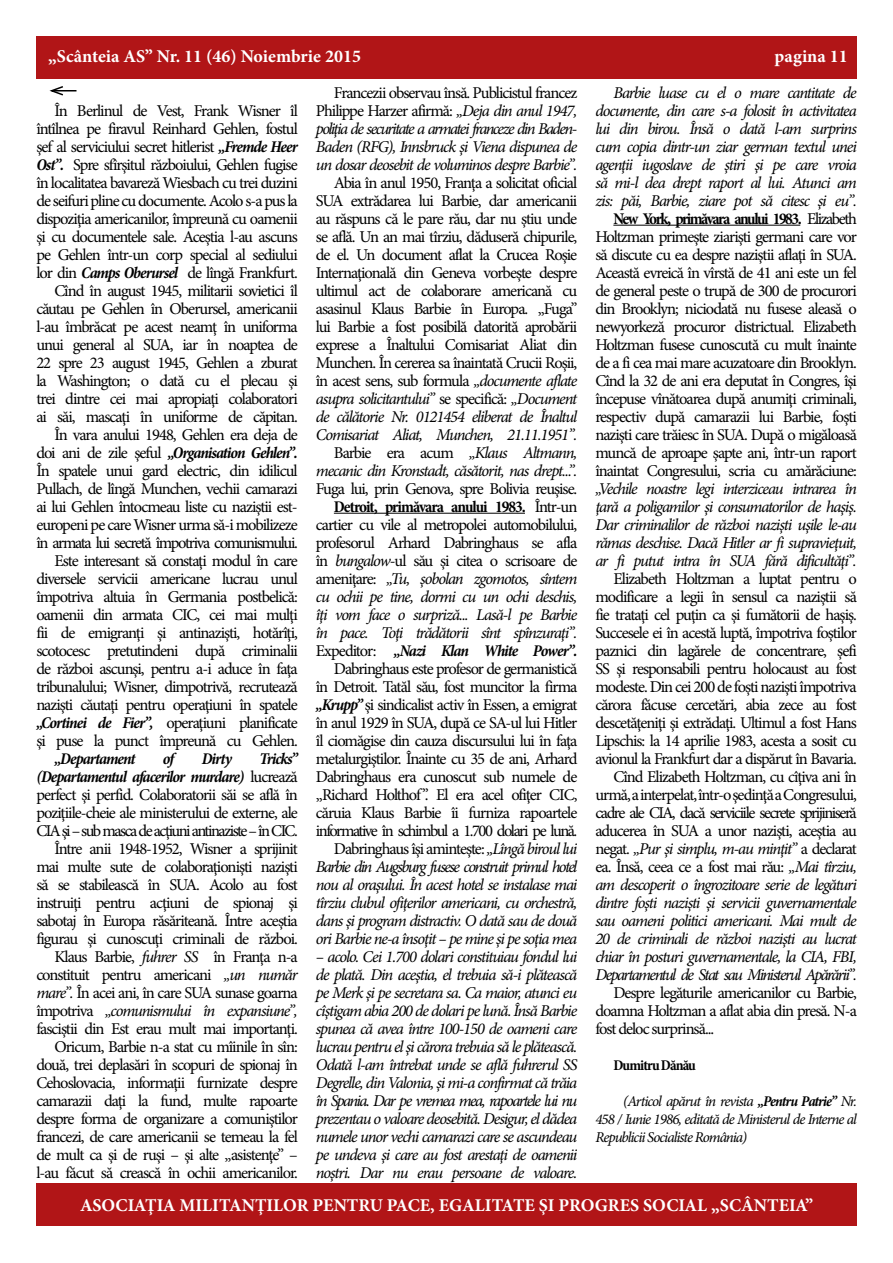
<style>
.page{position:relative;width:893px;height:1263px;background:#fff}
.page>*{position:absolute;margin:0;border:0;box-sizing:border-box;transform-origin:0 0}
.t1{font:700 18px "Minion Pro";color:#fff}
.t2{font:16.5px/18px "Minion Pro";letter-spacing:-.06em;color:#000;text-align:right}
.t3{font:italic 16.5px/18px "Minion Pro";letter-spacing:-.07em;color:#000;text-align:justify}
.t4{font:italic 700 condensed 16.5px "Minion Pro";letter-spacing:-.055em;color:#000}
.t5{font:italic 15px/18px "Minion Pro";letter-spacing:-.07em;color:#000;text-align:justify}
.t6{font:700 condensed 15px "Minion Pro";letter-spacing:-.06em;color:#000}
.s1{font-weight:700;font-style:italic;font-stretch:condensed}
.s2{font-style:normal}
.s3{font-style:italic}
.s4{font-weight:700;font-stretch:condensed}
</style>
<div class="page">
<div style="left:36px;top:1184px;width:821px;height:42px;background:#b11517"></div>
<div style="left:36px;top:36px;width:821px;height:42px;background:#b11517"></div>
<hr style="left:334px;top:513px;width:191px;height:1px;background:#000">
<hr style="left:613px;top:225px;width:187px;height:1px;background:#000">
<svg style="left:49px;top:86px;width:28px;height:10px"></svg>
<p class="t1" style="left:48px;top:43px;width:314px">„Scânteia AS” Nr. 11 (46) Noiembrie 2015</p>
<p class="t1" style="left:775px;top:43px;width:75px">pagina 11</p>
<p class="t2" style="left:36px;top:101px;width:263px">În Berlinul de Vest, Frank Wisner îl întîlnea pe firavul Reinhard Gehlen, fostul şef al serviciului secret hitlerist <span class="s1">„Fremde Heer Ost”.</span> Spre sfîrşitul războiului, Gehlen fugise în localitatea bavareză Wiesbach cu trei duzini de seifuri pline cu documente. Acolo s-a pus la dispoziţia americanilor, împreună cu oamenii şi cu documentele sale. Aceştia l-au ascuns pe Gehlen într-un corp special al sediului lor din <span class="s1">Camps Oberursel</span> de lîngă Frankfurt.<br>Cînd în august 1945, militarii sovietici îl căutau pe Gehlen în Oberursel, americanii l-au îmbrăcat pe acest neamţ în uniforma unui general al SUA, iar în noaptea de 22 spre 23 august 1945, Gehlen a zburat la Washington; o dată cu el plecau şi trei dintre cei mai apropiaţi colaboratori ai săi, mascaţi în uniforme de căpitan.<br>În vara anului 1948, Gehlen era deja de doi ani de zile şeful <span class="s1">„Organisation Gehlen”.<br></span>În spatele unui gard electric, din idilicul Pullach, de lîngă Munchen, vechii camarazi ai lui Gehlen întocmeau liste cu naziştii est&shy;europeni pe care Wisner urma să-i mobilizeze în armata lui secretă împotriva comunismului.<br>Este interesant să constaţi modul în care diversele servicii americane lucrau unul împotriva altuia în Germania postbelică: oamenii din armata CIC, cei mai mulţi fii de emigranţi şi antinazişti, hotărîţi, scotocesc pretutindeni după criminalii de război ascunşi, pentru a-i aduce în faţa tribunalului; Wisner, dimpotrivă, recrutează nazişti căutaţi pentru operaţiuni în spatele <span class="s1">„Cortinei de Fier”,</span> operaţiuni planificate şi puse la punct împreună cu Gehlen.</p>
<p class="t4" style="left:54px;top:747px;width:83px">„Departament</p>
<p class="t4" style="left:163px;top:747px;width:13px">of</p>
<p class="t4" style="left:202px;top:747px;width:32px">Dirty</p>
<p class="t3" style="left:316px;top:83px;width:263px;text-indent:18px"><span class="s2">Francezii observau însă. Publicistul francez Philippe Harzer afirmă:</span> „Deja din anul 1947, poliţia de securitate a armatei franceze din Baden-Baden (RFG), Innsbruck şi Viena dispunea de un dosar deosebit de voluminos despre Barbie”.</p>
<p class="t2" style="left:316px;top:173px;width:263px">Abia în anul 1950, Franţa a solicitat oficial SUA extrădarea lui Barbie, dar americanii au răspuns că le pare rău, dar nu ştiu unde se află. Un an mai tîrziu, dăduseră chipurile, de el. Un document aflat la Crucea Roşie Internaţională din Geneva vorbeşte despre ultimul act de colaborare americană cu asasinul Klaus Barbie în Europa. „Fuga” lui Barbie a fost posibilă datorită aprobării exprese a Înaltului Comisariat Aliat din Munchen. În cererea sa înaintată Crucii Roşii, în acest sens, sub formula <span class="s3">„documente aflate asupra solicitantului”</span> se specifică: <span class="s3">„Document de călătorie Nr. 0121454 eliberat de Înaltul Comisariat Aliat, Munchen, 21.11.1951”.<br></span>Barbie era acum <span class="s3">„Klaus Altmann, mecanic din Kronstadt, căsătorit, nas drept...”.</span></p>
<p class="t2" style="left:316px;top:479px;width:263px">Fuga lui, prin Genova, spre Bolivia reuşise.<br><span class="s4">Detroit, primăvara anului 1983.</span> Într-un cartier cu vile al metropolei automobilului, profesorul Arhard Dabringhaus se afla în <span class="s3">bungalow</span>-ul său şi citea o scrisoare de ameniţare: <span class="s3">„Tu, şobolan zgomotos, sîntem cu ochii pe tine, dormi cu un ochi deschis, îţi vom face o surpriză... Lasă-l pe Barbie în pace. Toţi trădătorii sînt spînzuraţi”.<br></span>Expeditor: <span class="s1">„Nazi Klan White Power”.<br></span>Dabringhaus este profesor de germanistică<br>în Detroit. Tatăl său, fost muncitor la firma <span class="s1">„Krupp”</span> şi sindicalist activ în Essen, a emigrat în anul 1929 în SUA, după ce SA-ul lui Hitler îl ciomăgise din cauza discursului lui în faţa metalurgiştilor. Înainte cu 35 de ani, Arhard Dabringhaus era cunoscut sub numele de „Richard Holthof”. El era acel ofiţer CIC, căruia Klaus Barbie îi furniza rapoartele informative în schimbul a 1.700 dolari pe lună.<br>Dabringhaus îşi aminteşte: <span class="s3">„Lîngă biroul lui Barbie din Augsburg fusese construit primul hotel nou al oraşului. În acest hotel se instalase mai tîrziu clubul ofiţerilor americani, cu orchestră, dans şi program distractiv. O dată sau de două ori Barbie ne-a însoţit – pe mine şi pe soţia mea</span></p>
<p class="t3" style="left:316px;top:947px;width:263px">– acolo. Cei 1.700 dolari constituiau fondul lui de plată. Din aceştia, el trebuia să-i plătească pe Merk şi pe secretara sa. Ca maior, atunci eu cîştigam abia 200 de dolari pe lună. Însă Barbie spunea că avea între 100-150 de oameni care lucrau pentru el şi cărora trebuia să le plătească.<br>Odată l-am întrebat unde se află fuhrerul SS Degrelle, din Valonia, şi mi-a confirmat că trăia în Spania. Dar pe vremea mea, rapoartele lui nu prezentau o valoare deosebită. Desigur, el dădea numele unor vechi camarazi care se ascundeau pe undeva şi care au fost arestaţi de oamenii noştri. Dar nu erau persoane de valoare.</p>
<p class="t2" style="left:595px;top:83px;width:263px"><span class="s3">Barbie luase cu el o mare cantitate de documente, din care s-a folosit în activitatea lui din birou. Însă o dată l-am surprins cum copia dintr-un ziar german textul unei agenţii iugoslave de ştiri şi pe care vroia să mi-l dea drept raport al lui. Atunci am zis: păi, Barbie, ziare pot să citesc şi eu”.<br></span><span class="s4">New York, primăvara anului 1983.</span> Elizabeth Holtzman primeşte ziarişti germani care vor să discute cu ea despre naziştii aflaţi în SUA.<br>Această evreică în vîrstă de 41 ani este un fel de general peste o trupă de 300 de procurori din Brooklyn; niciodată nu fusese aleasă o newyorkeză procuror districtual. Elizabeth Holtzman fusese cunoscută cu mult înainte de a fi cea mai mare acuzatoare din Brooklyn.<br>Cînd la 32 de ani era deputat în Congres, îşi începuse vînătoarea după anumiţi criminali, respectiv după camarazii lui Barbie, foşti nazişti care trăiesc în SUA. După o migăloasă muncă de aproape şapte ani, într-un raport înaintat Congresului, scria cu amărăciune:</p>
<p class="t3" style="left:595px;top:479px;width:263px">„Vechile noastre legi interziceau intrarea în ţară a poligamilor şi consumatorilor de haşiş.<br>Dar criminalilor de război nazişti uşile le-au rămas deschise. Dacă Hitler ar fi supravieţuit, ar fi putut intra în SUA fără dificultăţi”.</p>
<p class="t2" style="left:595px;top:569px;width:263px">Elizabeth Holtzman a luptat pentru o modificare a legii în sensul ca naziştii să fie trataţi cel puţin ca şi fumătorii de haşiş.<br>Succesele ei în acestă luptă, împotriva foştilor paznici din lagărele de concentrare, şefi SS şi responsabili pentru holocaust au fost modeste. Din cei 200 de foşti nazişti împotriva cărora făcuse cercetări, abia zece au fost descetăţeniţi şi extrădaţi. Ultimul a fost Hans Lipschis: la 14 aprilie 1983, acesta a sosit cu avionul la Frankfurt dar a dispărut în Bavaria.<br>Cînd Elizabeth Holtzman, cu cîţiva ani în urmă, a interpelat, într-o şedinţă a Congresului, cadre ale CIA, dacă serviciile secrete sprijiniseră aducerea în SUA a unor nazişti, aceştia au negat. <span class="s3">„Pur şi simplu, m-au minţit”</span> a declarat ea. Însă, ceea ce a fost mai rău: <span class="s3">„Mai tîrziu, am descoperit o îngrozitoare serie de legături dintre foşti nazişti şi servicii guvernamentale sau oameni politici americani. Mai mult de 20 de criminali de război nazişti au lucrat chiar în posturi guvernamentale, la CIA, FBI, Departamentul de Stat sau Ministerul Apărării”.</span></p>
<p class="t2" style="left:595px;top:983px;width:263px;text-align:justify;text-indent:18px">Despre legăturile americanilor cu Barbie, doamna Holtzman a aflat abia din presă. N-a fost deloc surprinsă...</p>
<p class="t6" style="left:613px;top:1054px;width:84px">Dumitru Dănău</p>
<p class="t5" style="left:595px;top:1092px;width:263px;text-indent:28px">(Articol apărut în revista <span class="s4">„Pentru Patrie”</span> Nr.<br>458 / Iunie 1986, editată de Ministerul de Interne al Republicii Socialiste România)</p>
<p class="t2" style="left:36px;top:749px;width:263px"><span class="s1">Tricks”<br>(Departamentul afacerilor murdare)</span> lucrează perfect şi perfid. Colaboratorii săi se află în poziţiile-cheie ale ministerului de externe, ale CIA şi – sub masca de acţiuni antinaziste – în CIC.<br>Între anii 1948-1952, Wisner a sprijinit mai multe sute de colaboraţionişti nazişti să se stabilească în SUA. Acolo au fost instruiţi pentru acţiuni de spionaj şi sabotaj în Europa răsăriteană. Între aceştia figurau şi cunoscuţi criminali de război.<br>Klaus Barbie, <span class="s3">fuhrer SS</span> în Franţa n-a constituit pentru americani <span class="s3">„un număr mare”.</span> În acei ani, în care SUA sunase goarna împotriva <span class="s3">„comunismului în expansiune”, </span>fasciştii din Est erau mult mai importanţi.<br>Oricum, Barbie n-a stat cu mîinile în sîn: două, trei deplasări în scopuri de spionaj în Cehoslovacia, informaţii furnizate despre camarazii daţi la fund, multe rapoarte despre forma de organizare a comuniştilor francezi, de care americanii se temeau la fel de mult ca şi de ruşi – şi alte „asistenţe” – l-au făcut să crească în ochii americanilor.</p>
<p class="t1" style="left:80px;top:1192px;width:735px">ASOCIAŢIA MILITANŢILOR PENTRU PACE, EGALITATE ŞI PROGRES SOCIAL „SCÂNTEIA”</p>
</div>
